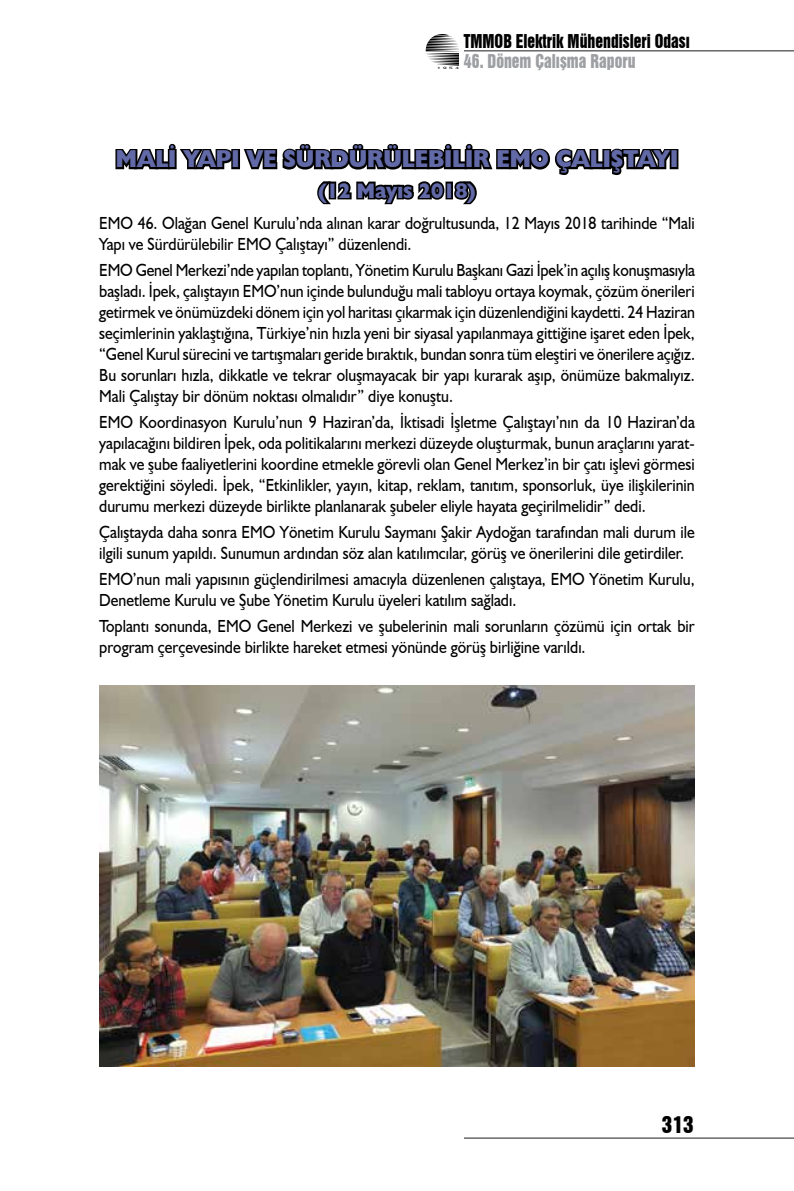
<style>
.page{position:relative;width:794px;height:1191px;background:#fff}
.page>*{position:absolute;margin:0;border:0;box-sizing:border-box;transform-origin:0 0}
.t1{font:800 24.5px "Humanist 521 BT";color:#6269a7;scale:.9 1}
.t2{font:800 21px "Humanist 521 BT";color:#6269a7;scale:.9 1}
.t3{font:21px "Swiss 921 BT Regular A";color:#000}
.t4{font:17.5px/21px "Humanist 521 BT";color:#000;scale:.9 1}
.t5{font:17.5px "Swiss 921 BT Regular A";color:#000;scale:.9 1}
.t6{font:17.5px "Swiss 921 BT Regular A";color:#9d9fa2;scale:.9 1}
.t7{font:3.32px "Swiss 721 BT";color:#000;scale:2 1}
</style>
<div class="page">
<hr style="left:464px;top:50px;width:330px;height:1px;background:#1b1c20">
<hr style="left:464px;top:1137px;width:330px;height:1px;background:#1b1c20">
<svg style="left:426px;top:34px;width:33px;height:32px"></svg>
<svg style="left:115px;top:143px;width:120px;height:27px"></svg>
<div style="left:231px;top:149px;width:9px;height:20px;border:4px solid #000"></div>
<div style="left:669px;top:149px;width:9px;height:20px;border:4px solid #000"></div>
<svg style="left:243px;top:143px;width:434px;height:62px"></svg>
<img style="left:99px;top:685px;width:595px;height:382px">
<p class="t5" style="left:464px;top:30px;width:252px">TMMOB Elektrik Mühendisleri Odası</p>
<p class="t6" style="left:464px;top:50px;width:192px">46. Dönem Çalışma Raporu</p>
<p class="t7" style="left:437px;top:66px;width:12px">1954</p>
<h1 class="t1" style="left:116px;top:144px;width:626px">MALİ YAPI VE SÜRDÜRÜLEBİLİR EMO ÇALIŞTAYI</h1>
<p class="t2" style="left:318px;top:177px;width:177px">(12 Mayıs 2018)</p>
<p class="t4" style="left:99px;top:212px;width:663px">EMO 46. Olağan Genel Kurulu’nda alınan karar doğrultusunda, 12 Mayıs 2018 tarihinde “Mali<br>Yapı ve Sürdürülebilir EMO Çalıştayı” düzenlendi.</p>
<p class="t4" style="left:99px;top:259px;width:663px;text-align:justify">EMO Genel Merkezi’nde yapılan toplantı, Yönetim Kurulu Başkanı Gazi İpek’in açılış konuşmasıyla başladı. İpek, çalıştayın EMO’nun içinde bulunduğu mali tabloyu ortaya koymak, çözüm önerileri getirmek ve önümüzdeki dönem için yol haritası çıkarmak için düzenlendiğini kaydetti. 24 Haziran seçimlerinin yaklaştığına, Türkiye’nin hızla yeni bir siyasal yapılanmaya gittiğine işaret eden İpek, “Genel Kurul sürecini ve tartışmaları geride bıraktık, bundan sonra tüm eleştiri ve önerilere açığız.<br>Bu sorunları hızla, dikkatle ve tekrar oluşmayacak bir yapı kurarak aşıp, önümüze bakmalıyız.<br>Mali Çalıştay bir dönüm noktası olmalıdır” diye konuştu.</p>
<p class="t4" style="left:99px;top:411px;width:663px;text-align:justify">EMO Koordinasyon Kurulu’nun 9 Haziran’da, İktisadi İşletme Çalıştayı’nın da 10 Haziran’da yapılacağını bildiren İpek, oda politikalarını merkezi düzeyde oluşturmak, bunun araçlarını yarat&shy;mak ve şube faaliyetlerini koordine etmekle görevli olan Genel Merkez’in bir çatı işlevi görmesi gerektiğini söyledi. İpek, “Etkinlikler, yayın, kitap, reklam, tanıtım, sponsorluk, üye ilişkilerinin durumu merkezi düzeyde birlikte planlanarak şubeler eliyle hayata geçirilmelidir” dedi.</p>
<p class="t4" style="left:99px;top:521px;width:663px">Çalıştayda daha sonra EMO Yönetim Kurulu Saymanı Şakir Aydoğan tarafından mali durum ile ilgili sunum yapıldı. Sunumun ardından söz alan katılımcılar, görüş ve önerilerini dile getirdiler.</p>
<p class="t4" style="left:99px;top:568px;width:663px">EMO’nun mali yapısının güçlendirilmesi amacıyla düzenlenen çalıştaya, EMO Yönetim Kurulu,<br>Denetleme Kurulu ve Şube Yönetim Kurulu üyeleri katılım sağladı.</p>
<p class="t4" style="left:99px;top:614px;width:663px">Toplantı sonunda, EMO Genel Merkezi ve şubelerinin mali sorunların çözümü için ortak bir program çerçevesinde birlikte hareket etmesi yönünde görüş birliğine varıldı.</p>
<p class="t3" style="left:662px;top:1110px;width:33px">313</p>
</div>
